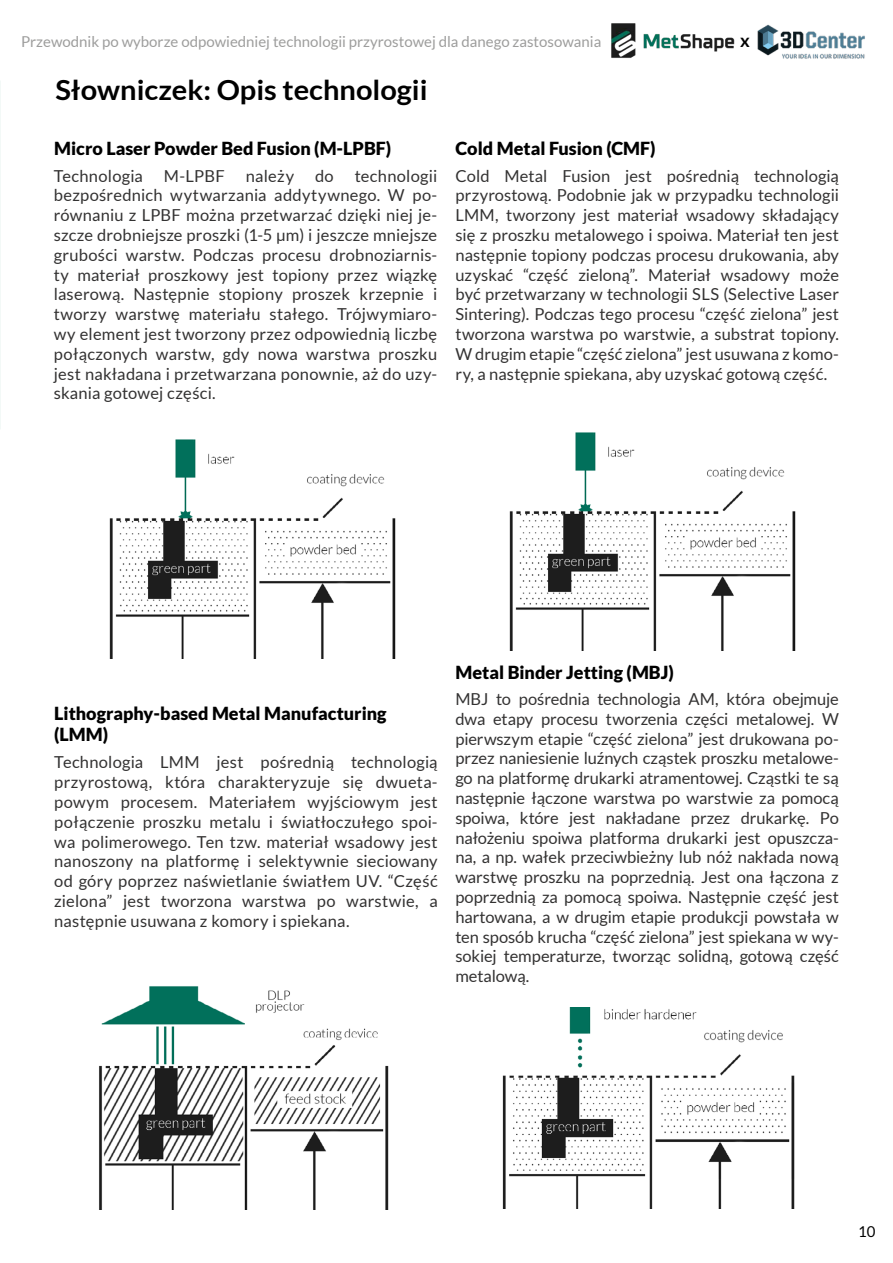
<style>
.page{position:relative;width:893px;height:1263px;background:#fff}
.page>*{position:absolute;margin:0;border:0;box-sizing:border-box;transform-origin:0 0}
.t1{font:700 27.75px "Lato";color:#000;scale:1.05 1}
.t2{font:900 18px/21.6px "Lato";color:#000}
.t3{font:700 18px "Lato";color:#000}
.t4{font:16.5px/19.8px "Lato";letter-spacing:.01em;color:#333232;text-align:justify}
.t5{font:15px "Lato";color:#9d9d9c}
.t6{font:15px "Lato";color:#000}
</style>
<div class="page">
<img style="left:509px;top:432px;width:287px;height:219px">
<img style="left:99px;top:986px;width:290px;height:223px">
<img style="left:502px;top:1007px;width:293px;height:201px">
<img style="left:109px;top:439px;width:287px;height:219px">
<img style="left:611px;top:23px;width:124px;height:35px">
<img style="left:757px;top:24px;width:108px;height:35px">
<p class="t5" style="left:21px;top:33px;width:582px">Przewodnik po wyborze odpowiedniej technologii przyrostowej dla danego zastosowania</p>
<h1 class="t1" style="left:55px;top:74px;width:356px">Słowniczek: Opis technologii</h1>
<p class="t3" style="left:740px;top:30px;width:11px">x</p>
<p class="t2" style="left:54px;top:137px;width:339px">Micro Laser Powder Bed Fusion (M-LPBF)</p>
<p class="t4" style="left:54px;top:166px;width:91px">Technologia</p>
<p class="t4" style="left:164px;top:166px;width:62px">M-LPBF</p>
<p class="t4" style="left:246px;top:166px;width:50px">należy</p>
<p class="t4" style="left:315px;top:166px;width:20px">do</p>
<p class="t4" style="left:54px;top:166px;width:385px;text-indent:301px">technologii bezpośrednich wytwarzania addytywnego. W po&shy;równaniu z LPBF można przetwarzać dzięki niej je&shy;szcze drobniejsze proszki (1-5 μm) i jeszcze mniejsze grubości warstw. Podczas procesu drobnoziarnis&shy;ty materiał proszkowy jest topiony przez wiązkę laserową. Następnie stopiony proszek krzepnie i tworzy warstwę materiału stałego. Trójwymiaro&shy;wy element jest tworzony przez odpowiednią liczbę połączonych warstw, gdy nowa warstwa proszku jest nakładana i przetwarzana ponownie, aż do uzy&shy;skania gotowej części.</p>
<p class="t2" style="left:455px;top:137px;width:202px">Cold Metal Fusion (CMF)</p>
<p class="t4" style="left:455px;top:166px;width:385px">Cold Metal Fusion jest pośrednią technologią przyrostową. Podobnie jak w przypadku technologii LMM, tworzony jest materiał wsadowy składający się z proszku metalowego i spoiwa. Materiał ten jest następnie topiony podczas procesu drukowania, aby uzyskać “część zieloną”. Materiał wsadowy może być przetwarzany w technologii SLS (Selective Laser Sintering). Podczas tego procesu “część zielona” jest tworzona warstwa po warstwie, a substrat topiony.<br>W drugim etapie “część zielona” jest usuwana z komo&shy;ry, a następnie spiekana, aby uzyskać gotową część.</p>
<p class="t2" style="left:54px;top:702px;width:334px">Lithography-based Metal Manufacturing (LMM)</p>
<p class="t4" style="left:54px;top:752px;width:385px">Technologia LMM jest pośrednią technologią przyrostową, która charakteryzuje się dwueta&shy;powym procesem. Materiałem wyjściowym jest połączenie proszku metalu i światłoczułego spoi&shy;wa polimerowego. Ten tzw. materiał wsadowy jest nanoszony na platformę i selektywnie sieciowany od góry poprzez naświetlanie światłem UV. “Część zielona” jest tworzona warstwa po warstwie, a następnie usuwana z komory i spiekana.</p>
<p class="t2" style="left:455px;top:661px;width:220px">Metal Binder Jetting (MBJ)</p>
<p class="t4" style="left:455px;top:689px;width:385px">MBJ to pośrednia technologia AM, która obejmuje dwa etapy procesu tworzenia części metalowej. W pierwszym etapie “część zielona” jest drukowana po&shy;przez naniesienie luźnych cząstek proszku metalowe&shy;go na platformę drukarki atramentowej. Cząstki te są następnie łączone warstwa po warstwie za pomocą spoiwa, które jest nakładane przez drukarkę. Po nałożeniu spoiwa platforma drukarki jest opuszcza&shy;na, a np. wałek przeciwbieżny lub nóż nakłada nową warstwę proszku na poprzednią. Jest ona łączona z poprzednią za pomocą spoiwa. Następnie część jest hartowana, a w drugim etapie produkcji powstała w ten sposób krucha “część zielona” jest spiekana w wy&shy;sokiej temperaturze, tworząc solidną, gotową część metalową.</p>
<p class="t6" style="left:858px;top:1223px;width:19px">10</p>
</div>
